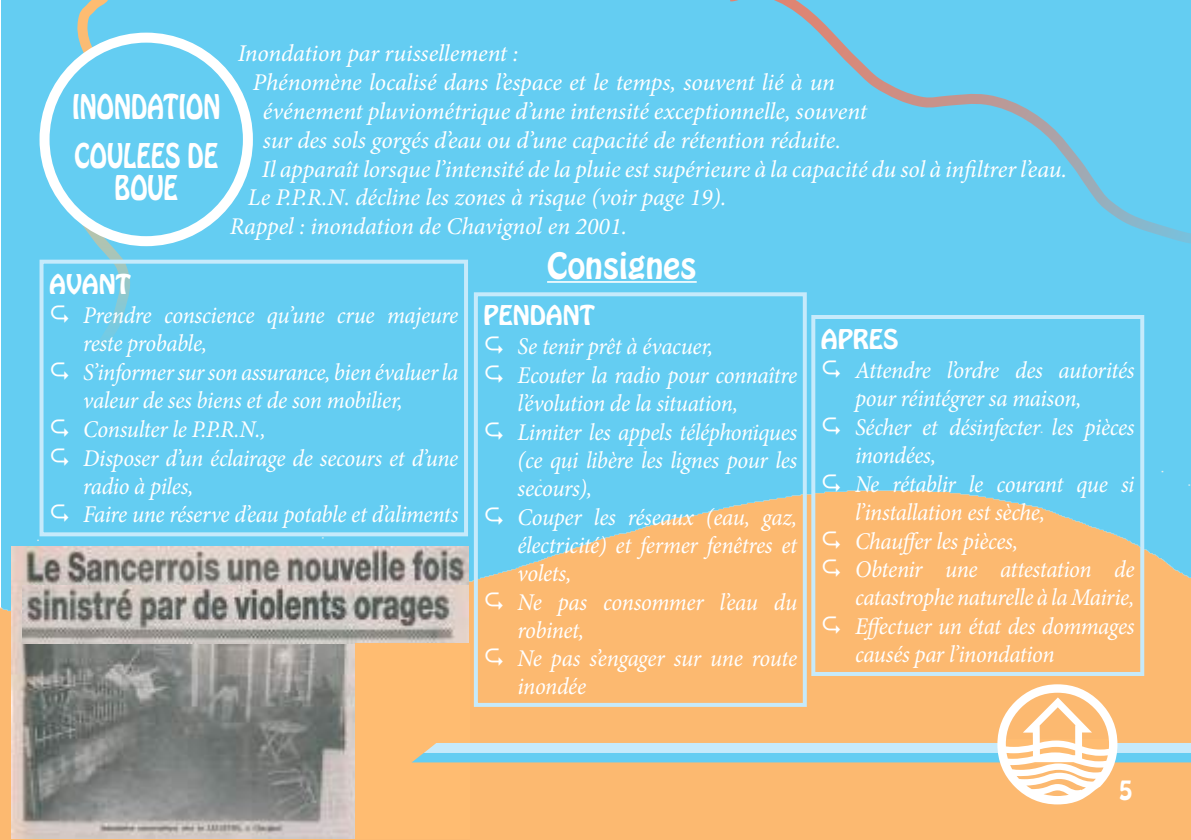
<style>
.page{position:relative;width:1191px;height:840px;background:#fff}
.page>*{position:absolute;margin:0;border:0;box-sizing:border-box;transform-origin:0 0}
.t1{font:120px "Aleagram";color:#fff}
.t2{font:32px "Hobo Std";color:#fff}
.t3{font:30px/48px "Hobo Std";color:#fff;scale:.8 1}
.t4{font:italic 24px/28.4px "Minion Pro";letter-spacing:-.015em;color:#fff;scale:.95 1}
.t5{font:italic 24px "Minion Pro";letter-spacing:-.015em;color:#fff}
.t6{font:24px "Hobo Std";color:#fff}
</style>
<div class="page">
<div style="left:1px;top:0;width:1190px;height:806px;background:#64cdf2"></div>
<img style="left:0;top:111px;width:1191px;height:728px">
<div style="left:45px;top:38px;width:203px;height:203px;background:#64cdf2;border-radius:50%"></div>
<div style="left:40px;top:33px;width:213px;height:213px;border:10px solid #fff;border-radius:50%"></div>
<hr style="left:547px;top:281px;width:149px;height:1px;background:#fff">
<svg style="left:719px;top:0;width:472px;height:256px"></svg>
<div style="left:40px;top:259px;width:428px;height:277px;border:4px solid #c6eafb"></div>
<div style="left:474px;top:292px;width:333px;height:414px;border:4px solid #c6eafb"></div>
<div style="left:811px;top:315px;width:333px;height:360px;border:4px solid #c6eafb"></div>
<img style="left:12px;top:546px;width:456px;height:291px">
<img style="left:23px;top:585px;width:445px;height:57px">
<div style="left:355px;top:642px;width:115px;height:195px;background:#ffbc71"></div>
<div style="left:412px;top:752px;width:779px;height:10px;background:#64cdf2"></div>
<div style="left:424px;top:742px;width:767px;height:10px;background:#c6eafb"></div>
<svg style="left:411px;top:742px;width:28px;height:21px"></svg>
<div style="left:1003px;top:739px;width:106px;height:24px;background:#ffbc71"></div>
<img style="left:0;top:424px;width:40px;height:85px">
<svg style="left:51px;top:0;width:81px;height:380px"></svg>
<svg style="left:51px;top:419px;width:44px;height:18px"></svg>
<svg style="left:51px;top:447px;width:44px;height:19px"></svg>
<svg style="left:51px;top:504px;width:44px;height:19px"></svg>
<svg style="left:485px;top:336px;width:44px;height:19px"></svg>
<svg style="left:485px;top:365px;width:44px;height:18px"></svg>
<svg style="left:485px;top:422px;width:44px;height:18px"></svg>
<svg style="left:485px;top:506px;width:44px;height:19px"></svg>
<svg style="left:485px;top:591px;width:44px;height:19px"></svg>
<svg style="left:485px;top:648px;width:44px;height:19px"></svg>
<svg style="left:823px;top:360px;width:43px;height:19px"></svg>
<svg style="left:823px;top:417px;width:43px;height:18px"></svg>
<svg style="left:823px;top:474px;width:43px;height:18px"></svg>
<svg style="left:823px;top:530px;width:43px;height:19px"></svg>
<svg style="left:823px;top:559px;width:43px;height:19px"></svg>
<svg style="left:823px;top:616px;width:43px;height:19px"></svg>
<p class="t5" style="left:238px;top:37px;width:282px">Inondation par ruissellement :</p>
<p class="t5" style="left:253px;top:66px;width:583px">Phénomène localisé dans l’espace et le temps, souvent lié à un</p>
<p class="t5" style="left:263px;top:95px;width:605px">événement pluviométrique d’une intensité exceptionnelle, souvent</p>
<p class="t5" style="left:263px;top:123px;width:580px">sur des sols gorgés d’eau ou d’une capacité de rétention réduite.</p>
<p class="t5" style="left:262px;top:152px;width:806px">Il apparaît lorsque l’intensité de la pluie est supérieure à la capacité du sol à infiltrer l’eau.</p>
<p class="t5" style="left:248px;top:181px;width:480px">Le P.P.R.N. décline les zones à risque (voir page 19).</p>
<p class="t5" style="left:230px;top:210px;width:399px">Rappel : inondation de Chavignol en 2001.</p>
<h2 class="t2" style="left:547px;top:243px;width:151px">Consignes</h2>
<p class="t3" style="left:72px;top:84px;width:187px">INONDATION<br>COULEES DE</p>
<p class="t3" style="left:114px;top:164px;width:81px">BOUE</p>
<p class="t6" style="left:49px;top:267px;width:83px">AVANT</p>
<p class="t4" style="left:83px;top:301px;width:396px">Prendre conscience qu’une crue majeure reste probable,<br>S’informer sur son assurance, bien évaluer la valeur de ses biens et de son mobilier, Consulter le P.P.R.N.,<br>Disposer d’un éclairage de secours et d’une radio à piles,<br>Faire une réserve d’eau potable et d’aliments</p>
<p class="t6" style="left:483px;top:298px;width:113px">PENDANT</p>
<p class="t4" style="left:517px;top:332px;width:296px">Se tenir prêt à évacuer,<br>Ecouter la radio pour connaître l’évolution de la situation,<br>Limiter les appels téléphoniques (ce qui libère les lignes pour les secours),<br>Couper les réseaux (eau, gaz, électricité) et fermer fenêtres et volets,<br>Ne pas consommer l’eau du robinet,<br>Ne pas s’engager sur une route inondée</p>
<p class="t6" style="left:821px;top:322px;width:79px">APRES</p>
<p class="t4" style="left:855px;top:356px;width:296px">Attendre l’ordre des autorités pour réintégrer sa maison,<br>Sécher et désinfecter les pièces inondées,<br>Ne rétablir le courant que si l’installation est sèche,<br>Chauffer les pièces,<br>Obtenir une attestation de catastrophe naturelle à la Mairie,<br>Effectuer un état des dommages causés par l’inondation</p>
<h1 class="t1" style="left:997px;top:683px;width:121px">c</h1>
<p class="t6" style="left:1119px;top:772px;width:15px">5</p>
</div>
